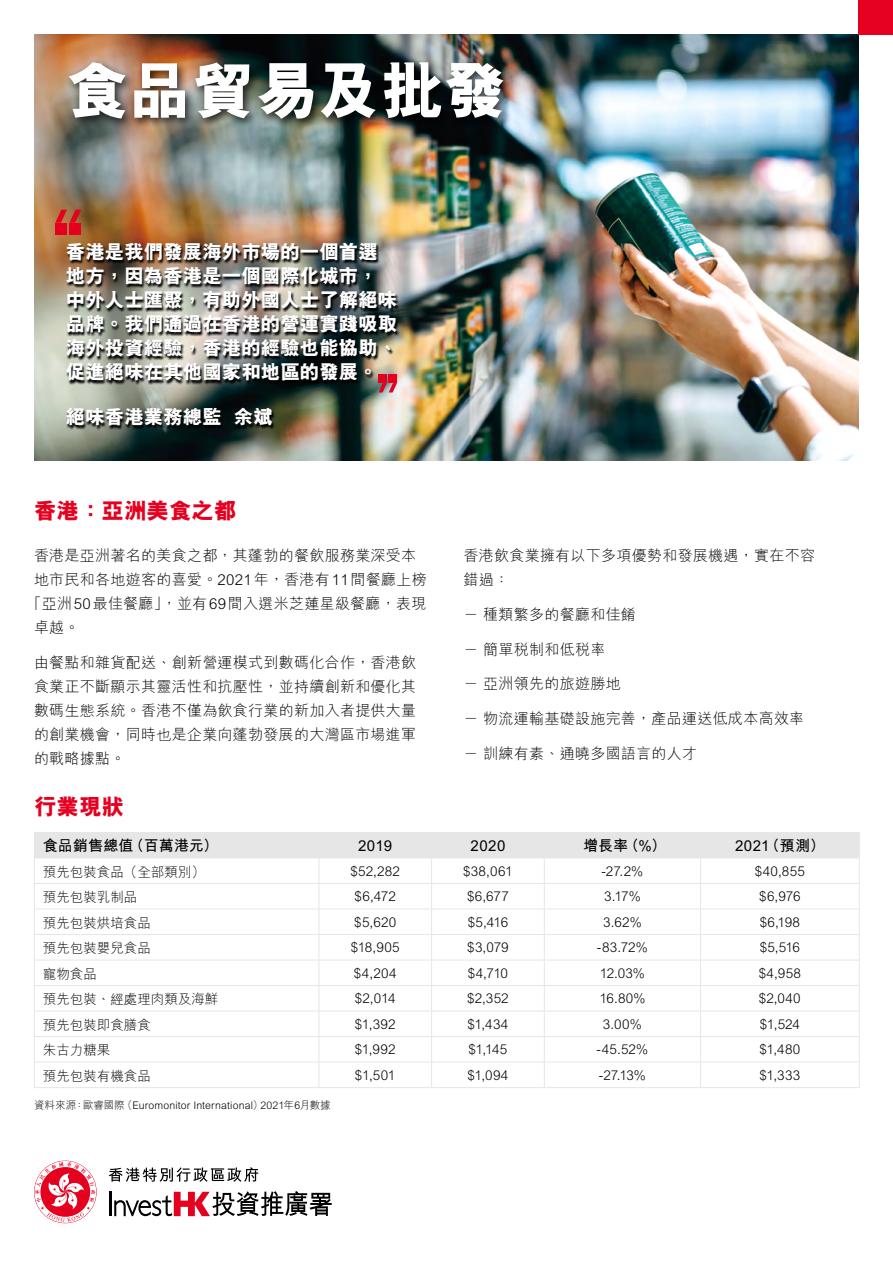
<style>
.page{position:relative;width:893px;height:1263px;background:#fff}
.page>*{position:absolute;margin:0;border:0;box-sizing:border-box;transform-origin:0 0}
.t1{font:800 63px "M Hei HK";color:#fff}
.t2{font:800 22.5px "M Hei HK";color:#e60020}
.t3{font:800 19.5px/24px "M Hei HK";color:#fff}
.t4{font:300 15px/24px "M Hei HK";letter-spacing:.02em;color:#000;text-align:justify}
.t5{font:700 15px "M Hei HK";letter-spacing:.01em;color:#000}
.t6{font:300 13.5px "M Hei HK";color:#000}
.t7{font:300 10.5px "M Hei HK";letter-spacing:.015em;color:#000}
</style>
<div class="page">
<img style="left:34px;top:34px;width:825px;height:426px">
<div style="left:65px;top:57px;width:449px;height:73px;background:#000;opacity:.8"></div>
<hr style="left:34px;top:1087px;width:285px;height:1px;background:#e6e6e6">
<hr style="left:319px;top:1087px;width:113px;height:1px;background:#e6e6e6">
<hr style="left:432px;top:1087px;width:112px;height:1px;background:#e6e6e6">
<hr style="left:544px;top:1087px;width:157px;height:1px;background:#e6e6e6">
<hr style="left:701px;top:1087px;width:159px;height:1px;background:#e6e6e6">
<svg style="left:34px;top:832px;width:826px;height:255px"></svg>
<svg style="left:109px;top:1167px;width:149px;height:15px"></svg>
<svg style="left:35px;top:1162px;width:60px;height:60px"></svg>
<hr style="left:110px;top:1192px;width:2px;height:24px;background:#000">
<svg style="left:114px;top:1191px;width:218px;height:25px"></svg>
<div style="left:859px;top:0;width:34px;height:34px;background:#e60020"></div>
<svg style="left:66px;top:409px;width:209px;height:21px;background:#222824"></svg>
<img style="left:66px;top:243px;width:335px;height:141px">
<div style="left:388px;top:375px;width:9px;height:8px;background:#e60020"></div>
<div style="left:378px;top:375px;width:9px;height:8px;background:#e60020"></div>
<svg style="left:379px;top:383px;width:18px;height:9px"></svg>
<div style="left:55px;top:223px;width:12px;height:11px;background:#e60020"></div>
<div style="left:69px;top:223px;width:12px;height:11px;background:#e60020"></div>
<svg style="left:55px;top:210px;width:26px;height:13px"></svg>
<h1 class="t1" style="left:66px;top:48px;width:443px">食品貿易及批發</h1>
<h3 class="t3" style="left:66px;top:240px;width:333px">香港是我們發展海外市場的一個首選地方，因為香港是一個國際化城市，中外人士匯聚，有助外國人士了解絕味品牌。我們通過在香港的營運實踐吸取海外投資經驗，香港的經驗也能協助、促進絕味在其他國家和地區的發展。</h3>
<h3 class="t3" style="left:66px;top:405px;width:209px">絕味香港業務總監 余斌</h3>
<h2 class="t2" style="left:34px;top:496px;width:204px">香港：亞洲美食之都</h2>
<p class="t4" style="left:34px;top:543px;width:384px">香港是亞洲著名的美食之都，其蓬勃的餐飲服務業深受本</p>
<p class="t4" style="left:34px;top:567px;width:394px">地市民和各地遊客的喜愛。2021年，香港有11間餐廳上榜</p>
<p class="t4" style="left:27px;top:591px;width:401px">「亞洲50最佳餐廳」，並有69間入選米芝蓮星級餐廳，表現</p>
<p class="t4" style="left:34px;top:615px;width:47px">卓越。</p>
<p class="t4" style="left:34px;top:650px;width:384px">由餐點和雜貨配送、創新營運模式到數碼化合作，香港飲食業正不斷顯示其靈活性和抗壓性，並持續創新和優化其數碼生態系統。香港不僅為飲食行業的新加入者提供大量的創業機會，同時也是企業向蓬勃發展的大灣區市場進軍的戰略據點。</p>
<p class="t4" style="left:463px;top:543px;width:353px">香港飲食業擁有以下多項優勢和發展機遇，實在不容錯過：</p>
<p class="t4" style="left:463px;top:602px;width:174px">－ 種類繁多的餐廳和佳餚</p>
<p class="t4" style="left:463px;top:637px;width:143px">－ 簡單稅制和低稅率</p>
<p class="t4" style="left:463px;top:671px;width:159px">－ 亞洲領先的旅遊勝地</p>
<p class="t4" style="left:463px;top:706px;width:342px">－ 物流運輸基礎設施完善，產品運送低成本高效率</p>
<p class="t4" style="left:463px;top:740px;width:235px">－ 訓練有素、通曉多國語言的人才</p>
<h2 class="t2" style="left:34px;top:792px;width:91px">行業現狀</h2>
<p class="t5" style="left:43px;top:834px;width:177px">食品銷售總值（百萬港元）</p>
<p class="t5" style="left:358px;top:834px;width:35px">2019</p>
<p class="t5" style="left:471px;top:834px;width:36px">2020</p>
<p class="t5" style="left:583px;top:834px;width:84px">增長率（%）</p>
<p class="t5" style="left:735px;top:834px;width:91px">2021（預測）</p>
<p class="t6" style="left:43px;top:862px;width:164px">預先包裝食品（全部類別）</p>
<p class="t6" style="left:351px;top:861px;width:51px">$52,282</p>
<p class="t6" style="left:463px;top:861px;width:51px">$38,061</p>
<p class="t6" style="left:601px;top:861px;width:43px">-27.2%</p>
<p class="t6" style="left:755px;top:861px;width:52px">$40,855</p>
<p class="t6" style="left:43px;top:888px;width:96px">預先包裝乳制品</p>
<p class="t6" style="left:355px;top:887px;width:43px">$6,472</p>
<p class="t6" style="left:467px;top:887px;width:43px">$6,677</p>
<p class="t6" style="left:604px;top:887px;width:38px">3.17%</p>
<p class="t6" style="left:759px;top:887px;width:43px">$6,976</p>
<p class="t6" style="left:43px;top:913px;width:110px">預先包裝烘培食品</p>
<p class="t6" style="left:354px;top:912px;width:43px">$5,620</p>
<p class="t6" style="left:468px;top:912px;width:42px">$5,416</p>
<p class="t6" style="left:603px;top:912px;width:40px">3.62%</p>
<p class="t6" style="left:760px;top:912px;width:42px">$6,198</p>
<p class="t6" style="left:43px;top:939px;width:110px">預先包裝嬰兒食品</p>
<p class="t6" style="left:351px;top:938px;width:50px">$18,905</p>
<p class="t6" style="left:467px;top:938px;width:43px">$3,079</p>
<p class="t6" style="left:597px;top:938px;width:52px">-83.72%</p>
<p class="t6" style="left:760px;top:938px;width:42px">$5,516</p>
<p class="t6" style="left:43px;top:964px;width:55px">寵物食品</p>
<p class="t6" style="left:354px;top:963px;width:44px">$4,204</p>
<p class="t6" style="left:468px;top:963px;width:42px">$4,710</p>
<p class="t6" style="left:600px;top:963px;width:47px">12.03%</p>
<p class="t6" style="left:759px;top:963px;width:44px">$4,958</p>
<p class="t6" style="left:43px;top:990px;width:177px">預先包裝、經處理肉類及海鮮</p>
<p class="t6" style="left:355px;top:989px;width:42px">$2,014</p>
<p class="t6" style="left:467px;top:989px;width:43px">$2,352</p>
<p class="t6" style="left:599px;top:989px;width:48px">16.80%</p>
<p class="t6" style="left:759px;top:989px;width:43px">$2,040</p>
<p class="t6" style="left:43px;top:1015px;width:110px">預先包裝即食膳食</p>
<p class="t6" style="left:355px;top:1014px;width:42px">$1,392</p>
<p class="t6" style="left:467px;top:1014px;width:43px">$1,434</p>
<p class="t6" style="left:603px;top:1014px;width:40px">3.00%</p>
<p class="t6" style="left:760px;top:1014px;width:42px">$1,524</p>
<p class="t6" style="left:43px;top:1041px;width:69px">朱古力糖果</p>
<p class="t6" style="left:355px;top:1040px;width:42px">$1,992</p>
<p class="t6" style="left:468px;top:1040px;width:40px">$1,145</p>
<p class="t6" style="left:597px;top:1040px;width:53px">-45.52%</p>
<p class="t6" style="left:759px;top:1040px;width:43px">$1,480</p>
<p class="t6" style="left:43px;top:1066px;width:109px">預先包裝有機食品</p>
<p class="t6" style="left:355px;top:1065px;width:42px">$1,501</p>
<p class="t6" style="left:467px;top:1065px;width:43px">$1,094</p>
<p class="t6" style="left:599px;top:1065px;width:48px">-27.13%</p>
<p class="t6" style="left:759px;top:1065px;width:42px">$1,333</p>
<p class="t7" style="left:34px;top:1097px;width:298px">資料來源：歐睿國際（Euromonitor International）2021年6月數據</p>
</div>
